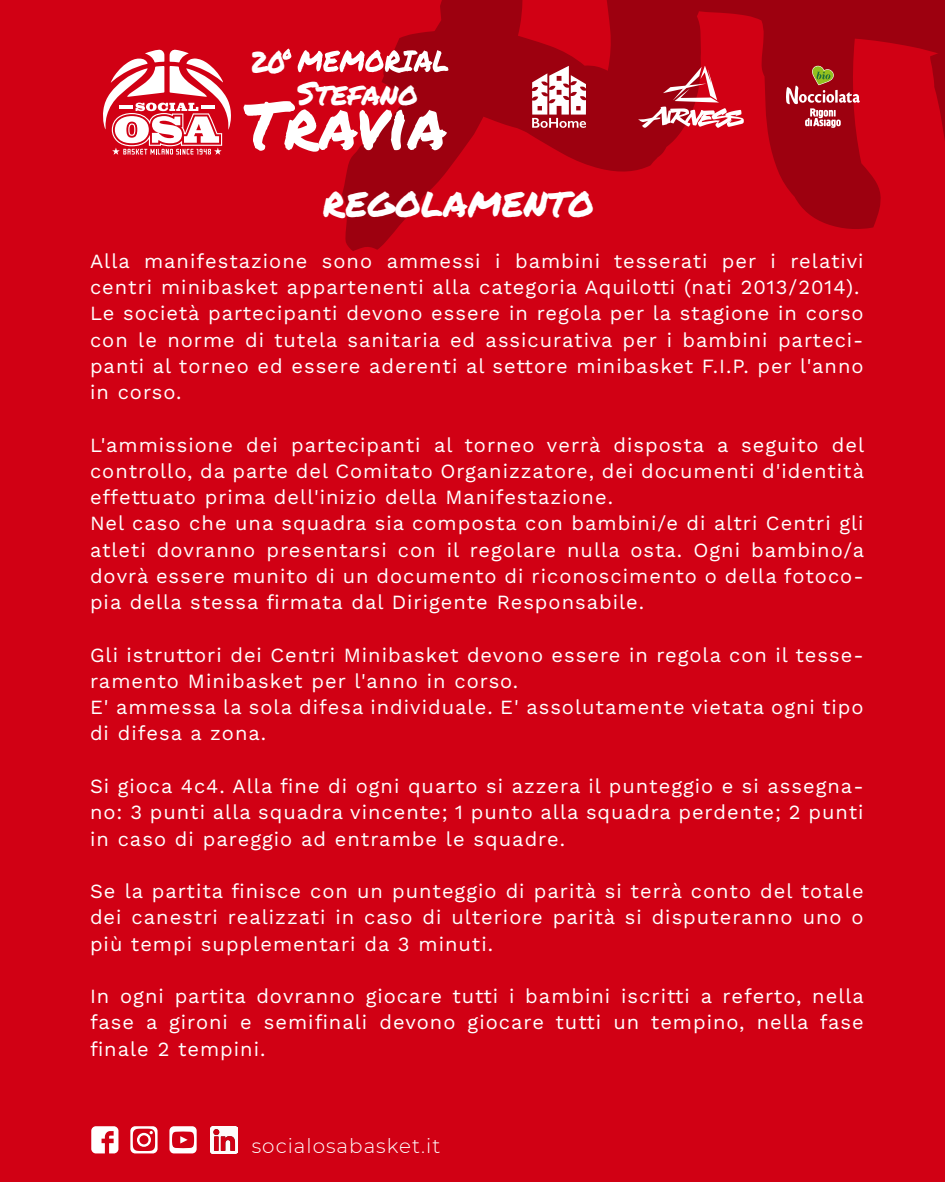
<style>
.page{position:relative;width:945px;height:1182px;background:#fff}
.page>*{position:absolute;margin:0;border:0;box-sizing:border-box;transform-origin:0 0}
.t1{font:66.06px "Permanent Marker";color:#fff}
.t2{font:35px "Permanent Marker";color:#fff}
.t3{font:31.94px "Permanent Marker";color:#fff}
.t4{font:29.57px "Permanent Marker";color:#fff;scale:.89 1}
.t5{font:20.12px/26.2px "Work Sans";letter-spacing:.05em;color:#fff}
.t6{font:300 19.95px "Montserrat";letter-spacing:.05em;color:#fff}
</style>
<div class="page">
<div style="left:0;top:0;width:945px;height:1181px;background:#d10014"></div>
<svg style="left:533px;top:0;width:75px;height:170px"></svg>
<svg style="left:342px;top:0;width:191px;height:251px;fill:#9d000f"></svg>
<svg style="left:608px;top:0;width:337px;height:229px"></svg>
<svg style="left:298px;top:50px;width:150px;height:23px"></svg>
<svg style="left:282px;top:49px;width:9px;height:11px"></svg>
<svg style="left:103px;top:49px;width:128px;height:106px"></svg>
<svg style="left:91px;top:1126px;width:27px;height:27px"></svg>
<svg style="left:169px;top:1126px;width:28px;height:27px"></svg>
<svg style="left:130px;top:1126px;width:28px;height:27px"></svg>
<img style="left:210px;top:1126px;width:28px;height:27px">
<svg style="left:638px;top:66px;width:106px;height:62px"></svg>
<svg style="left:785px;top:66px;width:75px;height:62px;background:#af3539"></svg>
<svg style="left:532px;top:66px;width:54px;height:62px;background:#d28a91"></svg>
<h3 class="t4" style="left:251px;top:41px;width:41px">20</h3>
<h3 class="t3" style="left:297px;top:70px;width:123px">Stefano</h3>
<h1 class="t1" style="left:244px;top:76px;width:205px">Travia</h1>
<h2 class="t2" style="left:323px;top:178px;width:273px">REGOLAMENTO</h2>
<p class="t5" style="left:90px;top:247px;width:775px">Alla manifestazione sono ammessi i bambini tesserati per i relativi centri minibasket appartenenti alla categoria Aquilotti (nati 2013/2014).<br>Le società partecipanti devono essere in regola per la stagione in corso con le norme di tutela sanitaria ed assicurativa per i bambini parteci&shy;panti al torneo ed essere aderenti al settore minibasket F.I.P. per l'anno in corso.</p>
<p class="t5" style="left:90px;top:430px;width:776px">L'ammissione dei partecipanti al torneo verrà disposta a seguito del controllo, da parte del Comitato Organizzatore, dei documenti d'identità effettuato prima dell'inizio della Manifestazione.<br>Nel caso che una squadra sia composta con bambini/e di altri Centri gli atleti dovranno presentarsi con il regolare nulla osta. Ogni bambino/a dovrà essere munito di un documento di riconoscimento o della fotoco&shy;pia della stessa firmata dal Dirigente Responsabile.</p>
<p class="t5" style="left:90px;top:640px;width:775px">Gli istruttori dei Centri Minibasket devono essere in regola con il tesse&shy;ramento Minibasket per l'anno in corso.<br>E' ammessa la sola difesa individuale. E' assolutamente vietata ogni tipo di difesa a zona.</p>
<p class="t5" style="left:90px;top:772px;width:775px;text-align:justify">Si gioca 4c4. Alla fine di ogni quarto si azzera il punteggio e si assegna&shy;no: 3 punti alla squadra vincente; 1 punto alla squadra perdente; 2 punti in caso di pareggio ad entrambe le squadre.</p>
<p class="t5" style="left:90px;top:877px;width:775px;text-align:justify">Se la partita finisce con un punteggio di parità si terrà conto del totale dei canestri realizzati in caso di ulteriore parità si disputeranno uno o più tempi supplementari da 3 minuti.</p>
<p class="t5" style="left:90px;top:982px;width:776px;text-align:justify">In ogni partita dovranno giocare tutti i bambini iscritti a referto, nella fase a gironi e semifinali devono giocare tutti un tempino, nella fase finale 2 tempini.</p>
<p class="t6" style="left:252px;top:1132px;width:190px">socialosabasket.it</p>
</div>
